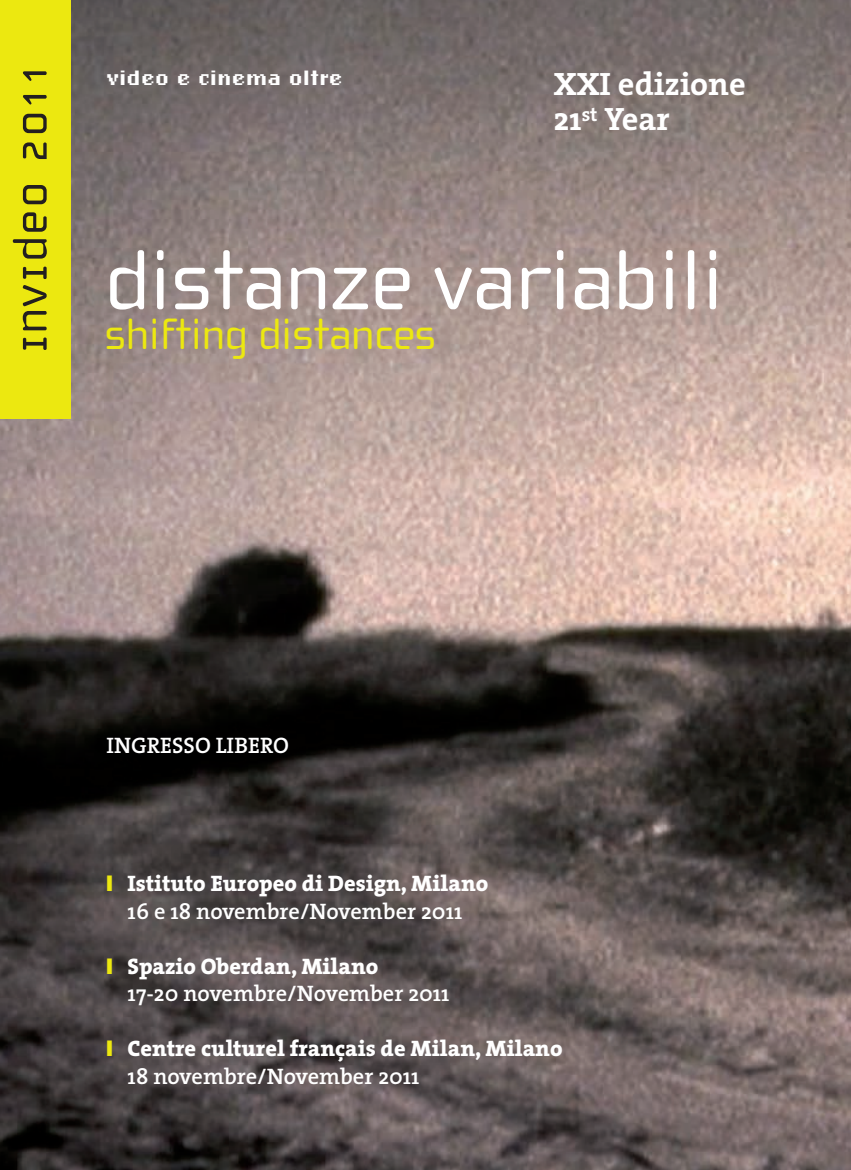
<style>
.page{position:relative;width:851px;height:1170px;background:#fff}
.page>*{position:absolute;margin:0;border:0;box-sizing:border-box;transform-origin:0 0}
.t1{font:87.5px "Cholla Wide";color:#fff}
.t2{font:50px "Cholla Unicase";letter-spacing:.015em;color:#231f20}
.t3{font:45px "Cholla Wide";color:#ece810}
.t4{font:700 32.5px/35px "The Serif";color:#fff}
.t5{font:32.5px "Emigre Eight";color:#fff}
.t6{font:600 22.5px "The Serif";color:#fff}
.t7{font:800 22.5px "The Serif";color:#fff}
.s1{font-family:"Cholla Wide"}
</style>
<div class="page">
<img style="left:0;top:0;width:850px;height:1169px">
<div style="left:0;top:0;width:71px;height:418px;background:#ece810"></div>
<svg style="left:107px;top:875px;width:5px;height:15px"></svg>
<svg style="left:107px;top:957px;width:5px;height:16px"></svg>
<svg style="left:107px;top:1040px;width:5px;height:15px"></svg>
<h2 class="t2" style="left:0;top:353px;width:292px;rotate:-90deg">Invi<span class="s1">d</span>eo 2011</h2>
<h3 class="t5" style="left:106px;top:54px;width:238px">video e cinema oltre</h3>
<h3 class="t4" style="left:553px;top:71px;width:193px">XXI edizione<br>21<sup>st</sup> Year</h3>
<h1 class="t1" style="left:105px;top:228px;width:620px">distanze variabili</h1>
<h3 class="t3" style="left:105px;top:307px;width:333px">shifting distances</h3>
<p class="t6" style="left:106px;top:737px;width:184px">INGRESSO LIBERO</p>
<p class="t7" style="left:128px;top:875px;width:362px">Istituto Europeo di Design, Milano</p>
<p class="t6" style="left:128px;top:903px;width:336px">16 e 18 novembre/November 2011</p>
<p class="t7" style="left:128px;top:958px;width:252px">Spazio Oberdan, Milano</p>
<p class="t6" style="left:128px;top:985px;width:323px">17-20 novembre/November 2011</p>
<p class="t7" style="left:128px;top:1040px;width:436px">Centre culturel français de Milan, Milano</p>
<p class="t6" style="left:128px;top:1068px;width:293px">18 novembre/November 2011</p>
</div>
